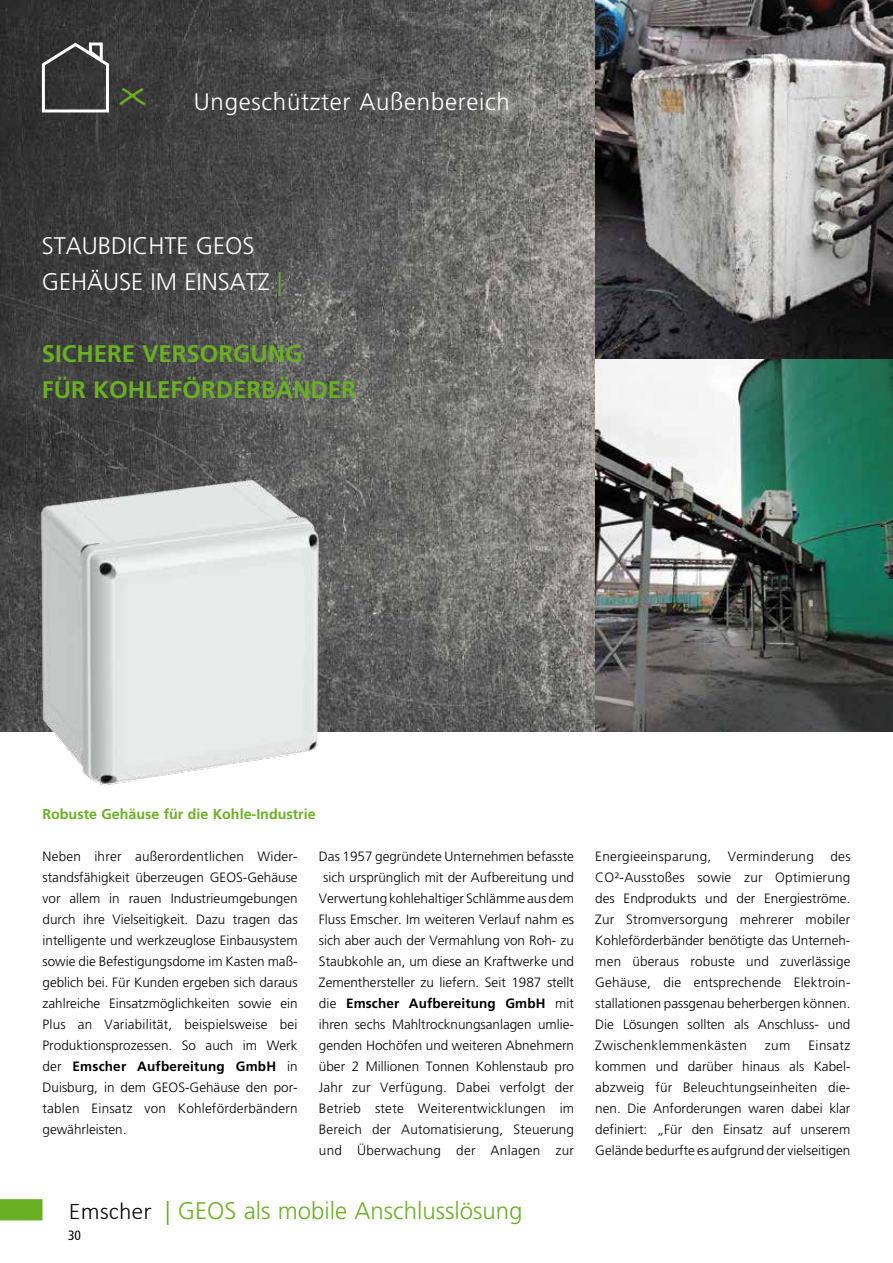
<style>
.page{position:relative;width:893px;height:1263px;background:#fff}
.page>*{position:absolute;margin:0;border:0;box-sizing:border-box;transform-origin:0 0}
.t1{font:700 24px/36px "Frutiger";color:#6ab023}
.t2{font:300 24px "Frutiger";color:#6ab023}
.t3{font:300 24px/36px "Frutiger";color:#fff}
.t4{font:300 24px "Frutiger";letter-spacing:.03em;color:#fff}
.t5{font:700 14.25px "Frutiger";color:#6ab023}
.t6{font:300 13.5px/21px "Frutiger";color:#000;text-align:justify}
.t7{font:condensed 13.5px "Frutiger";color:#000}
.s1{color:#6ab023}
.s2{font-weight:700}
.s3{font-family:"Calibri";color:#000}
</style>
<div class="page">
<svg style="left:0;top:1199px;width:43px;height:21px"></svg>
<img style="left:0;top:0;width:893px;height:731px">
<svg style="left:39px;top:41px;width:71px;height:73px;background:#535353"></svg>
<svg style="left:135px;top:88px;width:7px;height:4px"></svg>
<img style="left:0;top:437px;width:376px;height:349px">
<h1 class="t4" style="left:194px;top:88px;width:318px">Ungeschützter Außenbereich</h1>
<h1 class="t3" style="left:42px;top:228px;width:242px">STAUBDICHTE GEOS<br>GEHÄUSE IM EINSATZ <span class="s1">|</span></h1>
<h1 class="t1" style="left:42px;top:336px;width:316px">SICHERE VERSORGUNG<br>FÜR KOHLEFÖRDERBÄNDER</h1>
<p class="t5" style="left:43px;top:806px;width:275px">Robuste Gehäuse für die Kohle-Industrie</p>
<p class="t6" style="left:43px;top:846px;width:257px">Neben ihrer außerordentlichen Wider&shy;standsfähigkeit überzeugen GEOS-Gehäuse vor allem in rauen Industrieumgebungen durch ihre Vielseitigkeit. Dazu tragen das intelligente und werkzeuglose Einbausystem sowie die Befestigungsdome im Kasten maß&shy;geblich bei. Für Kunden ergeben sich daraus zahlreiche Einsatzmöglichkeiten sowie ein Plus an Variabilität, beispielsweise bei Produktionsprozessen. So auch im Werk der <span class="s2">Emscher Aufbereitung GmbH</span> in Duisburg, in dem GEOS-Gehäuse den por&shy;tablen Einsatz von Kohleförderbändern gewährleisten.</p>
<p class="t6" style="left:319px;top:846px;width:257px;text-align:center">Das 1957 gegründete Unternehmen befasste sich ursprünglich mit der Aufbereitung und Verwertung kohlehaltiger Schlämme aus dem Fluss Emscher. Im weiteren Verlauf nahm es sich aber auch der Vermahlung von Roh- zu Staubkohle an, um diese an Kraftwerke und Zementhersteller zu liefern. Seit 1987 stellt die <span class="s2">Emscher Aufbereitung GmbH</span> mit ihren sechs Mahltrocknungsanlagen umlie&shy;genden Hochöfen und weiteren Abnehmern über 2 Millionen Tonnen Kohlenstaub pro Jahr zur Verfügung. Dabei verfolgt der Betrieb stete Weiterentwicklungen im Bereich der Automatisierung, Steuerung und Überwachung der Anlagen zur</p>
<p class="t6" style="left:595px;top:846px;width:257px">Energieeinsparung, Verminderung des CO²-Ausstoßes sowie zur Optimierung des Endprodukts und der Energieströme.<br>Zur Stromversorgung mehrerer mobiler Kohleförderbänder benötigte das Unterneh&shy;men überaus robuste und zuverlässige Gehäuse, die entsprechende Elektroin&shy;stallationen passgenau beherbergen können.<br>Die Lösungen sollten als Anschluss- und Zwischenklemmenkästen</p>
<p class="t6" style="left:595px;top:1035px;width:257px;text-indent:213px">Einsatz kommen und darüber hinaus als Kabel&shy;abzweig für Beleuchtungseinheiten die&shy;nen. Die Anforderungen waren dabei klar definiert: „Für den Einsatz auf unserem Gelände bedurfte es aufgrund der vielseitigen</p>
<p class="t6" style="left:765px;top:1035px;width:27px">zum</p>
<h1 class="t2" style="left:69px;top:1197px;width:455px"><span class="s3">Emscher</span> | GEOS als mobile Anschlusslösung</h1>
<p class="t7" style="left:68px;top:1227px;width:14px">30</p>
</div>
